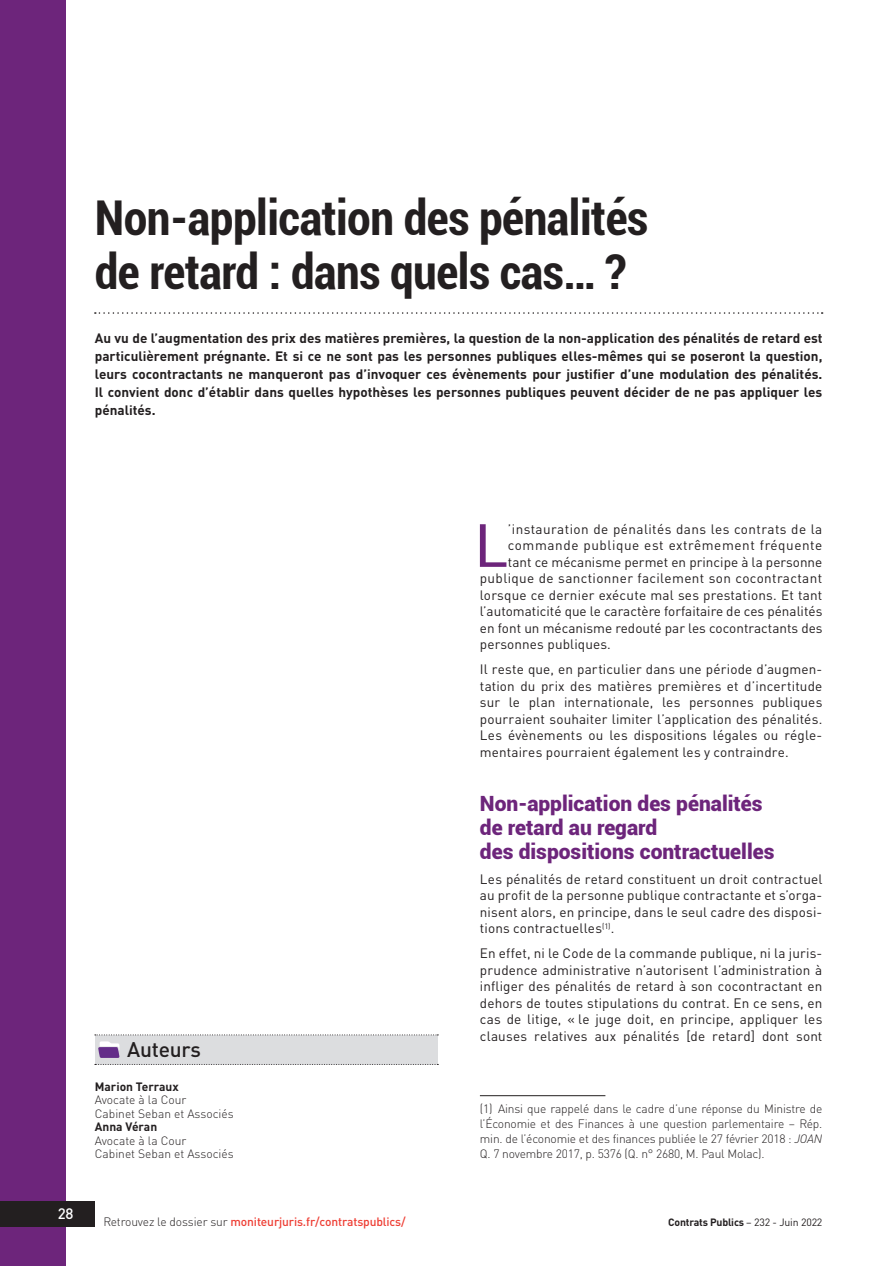
<style>
.page{position:relative;width:896px;height:1266px;background:#fff}
.page>*{position:absolute;margin:0;border:0;box-sizing:border-box;transform-origin:0 0}
.t1{font:59.85px "Roboto";color:#6d257b}
.t2{font:700 condensed 48px/54px "Roboto";letter-spacing:-.01em;color:#231f20}
.t3{font:900 21px/24px "Roboto";color:#6d257b}
.t4{font:500 21px "DINOT";letter-spacing:-.01em;color:#231f20}
.t5{font:500 15px "DINOT";color:#fff}
.t6{font:13.5px/16.5px "DINOT";letter-spacing:.01em;color:#231f20;text-align:justify}
.t7{font:700 13.5px/18px "DINOT";color:#231f20;text-align:justify}
.t8{font:13.5px "DINOT";letter-spacing:.03em;color:#231f20}
.t9{font:13.5px "DINOT";letter-spacing:.035em;color:#231f20}
.t10{font:13.5px "DINOT";letter-spacing:.045em;color:#231f20}
.t11{font:300 12px/15px "DINOT";letter-spacing:-.005em;color:#231f20}
.t12{font:500 12px "DINOT";letter-spacing:-.01em;color:#ee3e34}
.t13{font:700 12px "DINOT";color:#231f20}
.t14{font:700 10.5px "DINOT";letter-spacing:-.02em;color:#231f20}
.s1{font-weight:300;color:#231f20}
.s2{font-style:italic}
.s3{font-weight:400}
</style>
<div class="page">
<div style="left:0;top:0;width:65px;height:1265px;background:#6d257b"></div>
<svg style="left:95px;top:312px;width:727px;height:2px"></svg>
<div style="left:95px;top:1034px;width:342px;height:30px;background:#dcdddf"></div>
<svg style="left:95px;top:1034px;width:343px;height:1px"></svg>
<svg style="left:98px;top:1041px;width:21px;height:15px"></svg>
<hr style="left:480px;top:1095px;width:125px;height:1px;background:#231f20">
<div style="left:0;top:1200px;width:95px;height:26px;background:#231f20"></div>
<h2 class="t2" style="left:95px;top:189px;width:555px">Non-application des pénalités de retard : dans quels cas… ?</h2>
<p class="t7" style="left:95px;top:329px;width:729px">Au vu de l’augmentation des prix des matières premières, la question de la non-application des pénalités de retard est particulièrement prégnante. Et si ce ne sont pas les personnes publiques elles-mêmes qui se poseront la question, leurs cocontractants ne manqueront pas d’invoquer ces évènements pour justifier d’une modulation des pénalités.<br>Il convient donc d’établir dans quelles hypothèses les personnes publiques peuvent décider de ne pas appliquer les pénalités.</p>
<p class="t5" style="left:58px;top:1204px;width:17px">28</p>
<h3 class="t4" style="left:127px;top:1035px;width:75px">Auteurs</h3>
<p class="t13" style="left:95px;top:1078px;width:85px">Marion Terraux</p>
<p class="t11" style="left:95px;top:1093px;width:140px;line-height:13.5px">Avocate à la Cour<br>Cabinet Seban et Associés</p>
<p class="t13" style="left:95px;top:1119px;width:64px">Anna Véran</p>
<p class="t11" style="left:95px;top:1133px;width:140px;line-height:13.5px">Avocate à la Cour<br>Cabinet Seban et Associés</p>
<p class="t12" style="left:103px;top:1214px;width:304px"><span class="s1">Retrouvez le dossier sur</span> moniteurjuris.fr/contratspublics/</p>
<h1 class="t1" style="left:475px;top:503px;width:34px">L</h1>
<p class="t9" style="left:508px;top:520px;width:316px">’instauration de pénalités dans les contrats de la</p>
<p class="t10" style="left:508px;top:537px;width:316px">commande publique est extrêmement fréquente</p>
<p class="t6" style="left:508px;top:553px;width:316px">tant ce mécanisme permet en principe à la personne</p>
<p class="t8" style="left:480px;top:570px;width:344px">publique de sanctionner facilement son cocontractant</p>
<p class="t6" style="left:480px;top:586px;width:344px">lorsque ce dernier exécute mal ses prestations. Et tant</p>
<p class="t6" style="left:480px;top:603px;width:344px">l’automaticité que le caractère forfaitaire de ces pénalités</p>
<p class="t6" style="left:480px;top:619px;width:344px">en font un mécanisme redouté par les cocontractants des</p>
<p class="t6" style="left:480px;top:636px;width:132px">personnes publiques.</p>
<p class="t6" style="left:480px;top:661px;width:344px">Il reste que, en particulier dans une période d’augmen&shy;tation du prix des matières premières et d’incertitude sur le plan internationale, les personnes publiques pourraient souhaiter limiter l’application des pénalités.<br>Les évènements ou les dispositions légales ou régle&shy;mentaires pourraient également les y contraindre.</p>
<h3 class="t3" style="left:480px;top:790px;width:296px">Non-application des pénalités de retard au regard<br>des dispositions contractuelles</h3>
<p class="t6" style="left:480px;top:870px;width:344px">Les pénalités de retard constituent un droit contractuel au profit de la personne publique contractante et s’orga&shy;nisent alors, en principe, dans le seul cadre des disposi&shy;tions contractuelles<sup>(1)</sup>.</p>
<p class="t6" style="left:480px;top:944px;width:344px">En effet, ni le Code de la commande publique, ni la juris&shy;prudence administrative n’autorisent l’administration à infliger des pénalités de retard à son cocontractant en dehors de toutes stipulations du contrat. En ce sens, en cas de litige, « le juge doit, en principe, appliquer les clauses relatives aux pénalités [de retard] dont sont</p>
<p class="t11" style="left:480px;top:1101px;width:344px;text-align:justify">(1) Ainsi que rappelé dans le cadre d’une réponse du Ministre de l’Économie et des Finances à une question parlementaire – Rép. min. de l’économie et des finances publiée le 27 février 2018 : <span class="s2">JOAN </span>Q. 7 novembre 2017, p. 5376 (Q. n° 2680, M. Paul Molac).</p>
<p class="t14" style="left:668px;top:1215px;width:156px">Contrats Publics <span class="s3">– 232 - Juin 2022</span></p>
</div>
